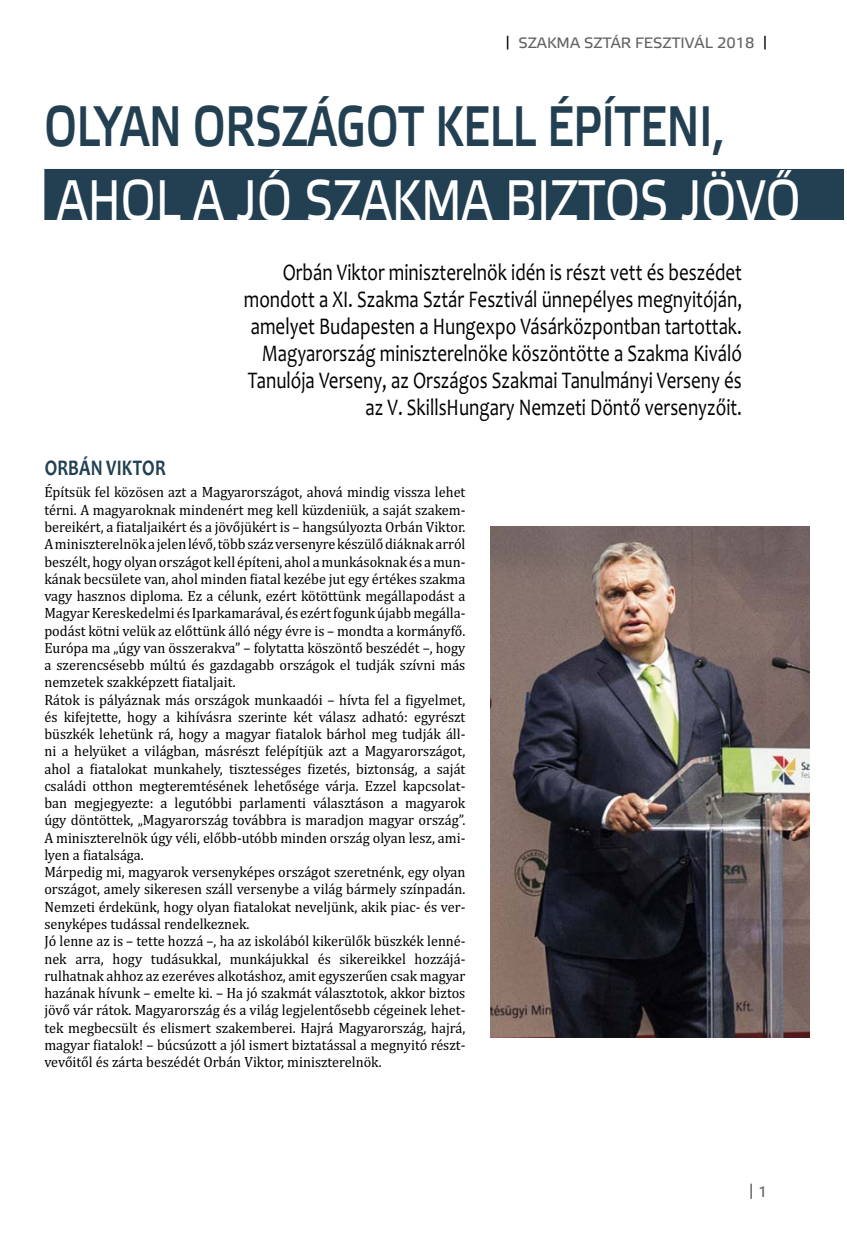
<style>
.page{position:relative;width:847px;height:1233px;background:#fff}
.page>*{position:absolute;margin:0;border:0;box-sizing:border-box;transform-origin:0 0}
.t1{font:57px "Etelka Medium Pro";color:#224051;scale:.74 1}
.t2{font:57px "Etelka Text Pro";color:#fff;scale:.8 1}
.t3{font:24px/27px "Candara";color:#000;text-align:right;scale:.79 1}
.t4{font:700 22.5px "Candara";letter-spacing:.01em;color:#224051;scale:.8 1}
.t5{font:15px/17.2px "Cambria";color:#000;scale:.95 1}
.t6{font:15px "Etelka Text Pro";color:#636363}
.s1{font-size:13.5px;color:#000}
</style>
<div class="page">
<div style="left:44px;top:169px;width:800px;height:51px;background:#224051"></div>
<img style="left:491px;top:526px;width:319px;height:510px">
<p class="t6" style="left:505px;top:37px;width:263px"><span class="s1">|</span> SZAKMA SZTÁR FESZTIVÁL 2018 <span class="s1">|</span></p>
<h1 class="t1" style="left:44px;top:105px;width:920px">OLYAN ORSZÁGOT KELL ÉPÍTENI,</h1>
<h1 class="t2" style="left:57px;top:179px;width:931px">AHOL A JÓ SZAKMA BIZTOS JÖVŐ</h1>
<p class="t3" style="left:244px;top:261px;width:632px">Orbán Viktor miniszterelnök idén is részt vett és beszédet mondott a XI. Szakma Sztár Fesztivál ünnepélyes megnyitóján, amelyet Budapesten a Hungexpo Vásárközpontban tartottak.<br>Magyarország miniszterelnöke köszöntötte a Szakma Kiváló Tanulója Verseny, az Országos Szakmai Tanulmányi Verseny és az V. SkillsHungary Nemzeti Döntő versenyzőit.</p>
<h3 class="t4" style="left:45px;top:459px;width:153px">ORBÁN VIKTOR</h3>
<p class="t5" style="left:44px;top:485px;width:445px">Építsük fel közösen azt a Magyarországot, ahová mindig vissza lehet térni. A magyaroknak mindenért meg kell küzdeniük, a saját szakem&shy;bereikért, a -iataljaikért és a jövőjükért is – hangsúlyozta Orbán Viktor.<br>A miniszterelnök a jelen lévő, több száz versenyre készülő diáknak arról beszélt, hogy olyan országot kell építeni, ahol a munkásoknak és a mun&shy;kának becsülete van, ahol minden -iatal kezébe jut egy értékes szakma vagy hasznos diploma. Ez a célunk, ezért kötöttünk megállapodást a Magyar Kereskedelmi és Iparkamarával, és ezért fogunk újabb megálla&shy;podást kötni velük az előttünk álló négy évre is – mondta a kormányfő.<br>Európa ma „úgy van összerakva” – folytatta köszöntő beszédét –, hogy a szerencsésebb múltú és gazdagabb országok el tudják szívni más nemzetek szakképzett -iataljait.<br>Rátok is pályáznak más országok munkaadói – hívta fel a -igyelmet, és kifejtette, hogy a kihívásra szerinte két válasz adható: egyrészt büszkék lehetünk rá, hogy a magyar -iatalok bárhol meg tudják áll&shy;ni a helyüket a világban, másrészt felépítjük azt a Magyarországot, ahol a -iatalokat munkahely, tisztességes -izetés, biztonság, a saját családi otthon megteremtésének lehetősége várja. Ezzel kapcsolat&shy;ban megjegyezte: a legutóbbi parlamenti választáson a magyarok úgy döntöttek, „Magyarország továbbra is maradjon magyar ország”.<br>A miniszterelnök úgy véli, előbb-utóbb minden ország olyan lesz, ami&shy;lyen a -iatalsága.<br>Márpedig mi, magyarok versenyképes országot szeretnénk, egy olyan országot, amely sikeresen száll versenybe a világ bármely színpadán.<br>Nemzeti érdekünk, hogy olyan -iatalokat neveljünk, akik piac- és ver&shy;senyképes tudással rendelkeznek.<br>Jó lenne az is – tette hozzá –, ha az iskolából kikerülők büszkék lenné&shy;nek arra, hogy tudásukkal, mun kájukkal és sikere ik kel hozzájá&shy;rulhatnak ahhoz az ezeréves alkotáshoz, amit egyszerűen csak magyar hazának hívunk – emelte ki. – Ha jó szakmát választotok, akkor biztos jövő vár rátok. Magyarország és a világ legjelentősebb cégeinek lehet&shy;tek megbecsült és elismert szakemberei. Hajrá Magyarország, hajrá, magyar -iatalok! – búcsúzott a jól ismert biztatással a megnyitó részt&shy;vevőitől és zárta beszédét Orbán Viktor, miniszterelnök.</p>
<p class="t6" style="left:749px;top:1184px;width:20px">| 1</p>
</div>
